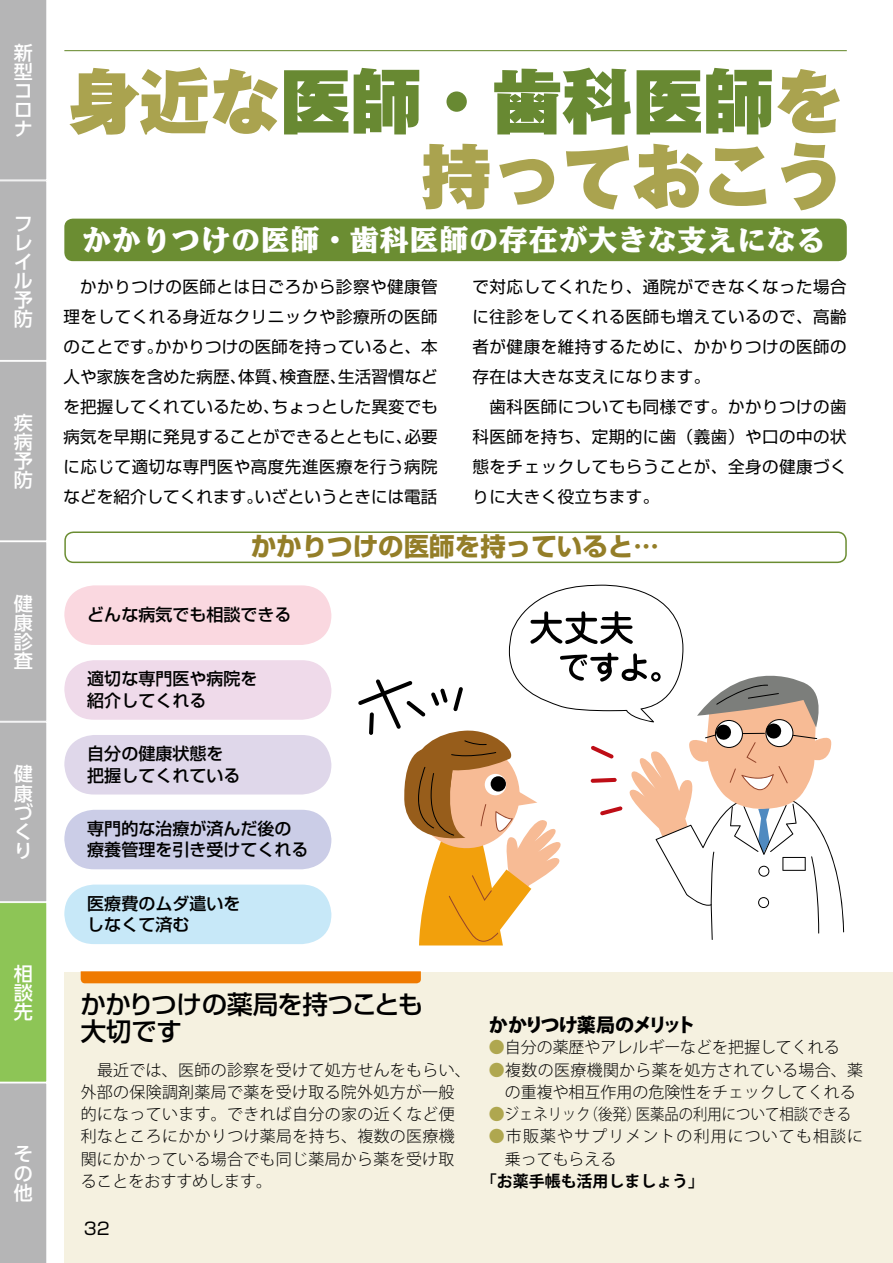
<style>
.page{position:relative;width:893px;height:1263px;background:#fff}
.page>*{position:absolute;margin:0;border:0;box-sizing:border-box;transform-origin:0 0}
.t1{font:900 70.5px "Gothic MB101 Pro";color:#688932}
.t2{font:900 70.5px "Gothic MB101 Pro";color:#aaa34f}
.t3{font:29.7px "Ro NOW Std MU";color:#fff}
.t4{font:500 25.5px/27.6px "Shin Go Pro";letter-spacing:-.02em;color:#000}
.t5{font:700 25.5px "Shin Go Pro";color:#947e28}
.t6{font:500 19.2px/19.2px "UD Shin Go Pro";color:#fff;text-align:justify}
.t7{font:800 19.2px "Koz Go Pro";letter-spacing:-.08em;color:#000}
.t8{font:500 16.95px/21.3px "Shin Go Pro";color:#000}
.t9{font:16.95px "Shin Go Pro";color:#000}
.t10{font:16.5px/30px "Shin Go Pro";letter-spacing:.03em;color:#000;text-align:justify}
.t11{font:300 15.9px/22.4px "Koz Go Pro";letter-spacing:.02em;color:#000}
.t12{font:300 15.9px/22.4px "Koz Go Pro";color:#000;text-align:center}
.t13{font:300 15.9px/22.4px "Koz Go Pro";letter-spacing:.07em;color:#000}
.t14{font:300 15.9px "Koz Go Pro";color:#000;scale:.9 1}
.t15{font:700 15.9px "Koz Go Pro";color:#000}
.s1{color:#aaa34f}
.s2{color:#afa74f}
</style>
<div class="page">
<div style="left:64px;top:585px;width:267px;height:60px;background:#fad8e0;border-radius:30px"></div>
<div style="left:64px;top:972px;width:829px;height:291px;background:#f5f1e0"></div>
<svg style="left:81px;top:971px;width:340px;height:12px;background:#ef7d07"></svg>
<div style="left:64px;top:531px;width:783px;height:32px;border:2px solid #6b8d32;border-radius:9px"></div>
<div style="left:64px;top:660px;width:267px;height:60px;background:#efdaea;border-radius:30px"></div>
<div style="left:64px;top:735px;width:267px;height:59px;background:#dfd7ea;border-radius:30px"></div>
<div style="left:64px;top:810px;width:267px;height:59px;background:#cbcde7;border-radius:30px"></div>
<div style="left:64px;top:884px;width:267px;height:60px;background:#c7e8f8;border-radius:30px"></div>
<svg style="left:358px;top:585px;width:486px;height:361px"></svg>
<hr style="left:64px;top:50px;width:783px;height:1px;background:#6b8d32">
<div style="left:64px;top:219px;width:783px;height:42px;background:#6b8d32;border-radius:9px"></div>
<svg style="left:0;top:0;width:47px;height:1263px;background:#b1b8aa"></svg>
<p class="t6" style="left:14px;top:42px;width:20px">新型コロナ</p>
<p class="t6" style="left:14px;top:213px;width:20px">フレイル予防</p>
<p class="t6" style="left:14px;top:413px;width:20px">疾病予防</p>
<p class="t6" style="left:14px;top:593px;width:20px">健康診査</p>
<p class="t6" style="left:14px;top:764px;width:21px;text-align:left">健康づくり</p>
<p class="t6" style="left:14px;top:963px;width:20px">相談先</p>
<p class="t6" style="left:14px;top:1144px;width:20px">その他</p>
<h1 class="t1" style="left:69px;top:42px;width:777px"><span class="s1">身近な</span>医師・歯科医師<span class="s1">を</span></h1>
<h1 class="t2" style="left:421px;top:117px;width:424px">持っておこう</h1>
<h2 class="t3" style="left:82px;top:218px;width:746px">かかりつけの医師・歯科医師の存在が大きな支えになる</h2>
<p class="t10" style="left:64px;top:269px;width:376px">　かかりつけの医師とは日ごろから診察や健康管理をしてくれる身近なクリニックや診療所の医師のことです。かかりつけの医師を持っていると、本人や家族を含めた病歴、体質、検査歴、生活習慣などを把握してくれているため、ちょっとした異変でも病気を早期に発見することができるとともに、必要に応じて適切な専門医や高度先進医療を行う病院などを紹介してくれます。いざというときには電話</p>
<p class="t10" style="left:473px;top:269px;width:376px;text-align:left">で対応してくれたり、通院ができなくなった場合に往診をしてくれる医師も増えているので、高齢者が健康を維持するために、かかりつけの医師の存在は大きな支えになります。<br>　歯科医師についても同様です。かかりつけの歯科医師を持ち、定期的に歯（義歯）や口の中の状態をチェックしてもらうことが、全身の健康づくりに大きく役立ちます。</p>
<h3 class="t5" style="left:251px;top:526px;width:410px">かかりつけの医師を持っていると…</h3>
<p class="t8" style="left:87px;top:602px;width:206px">どんな病気でも相談できる</p>
<p class="t8" style="left:87px;top:666px;width:172px">適切な専門医や病院を紹介してくれる</p>
<p class="t8" style="left:87px;top:741px;width:155px">自分の健康状態を把握してくれている</p>
<p class="t8" style="left:87px;top:816px;width:223px">専門的な治療が済んだ後の療養管理を引き受けてくれる</p>
<p class="t8" style="left:87px;top:891px;width:155px">医療費のムダ遣いをしなくて済む</p>
<h3 class="t4" style="left:80px;top:987px;width:344px">かかりつけの薬局を持つことも大切です</h3>
<p class="t11" style="left:81px;top:1058px;width:392px">　最近では、医師の診察を受けて処方せんをもらい、外部の保険調剤薬局で薬を受け取る院外処方が一般的になっています。できれば自分の家の近くなど便利なところにかかりつけ薬局を持ち、複数の医療機関にかかっている場合でも同じ薬局から薬を受け取ることをおすすめします。</p>
<p class="t9" style="left:84px;top:1214px;width:27px">32</p>
<p class="t7" style="left:489px;top:1012px;width:208px">かかりつけ薬局のメリット</p>
<p class="t12" style="left:489px;top:1036px;width:352px"><span class="s2">●</span>自分の薬歴やアレルギーなどを把握してくれる</p>
<p class="t12" style="left:489px;top:1058px;width:376px"><span class="s2">●</span>複数の医療機関から薬を処方されている場合、薬の重複や相互作用の危険性をチェックしてくれる</p>
<p class="t14" style="left:489px;top:1104px;width:404px"><span class="s2">●</span>ジェネリック（後発）医薬品の利用について相談できる</p>
<p class="t13" style="left:505px;top:1125px;width:360px;text-indent:-16px"><span class="s2">●</span>市販薬やサプリメントの利用についても相談に乗ってもらえる</p>
<p class="t15" style="left:481px;top:1171px;width:225px">「お薬手帳も活用しましょう」</p>
</div>
